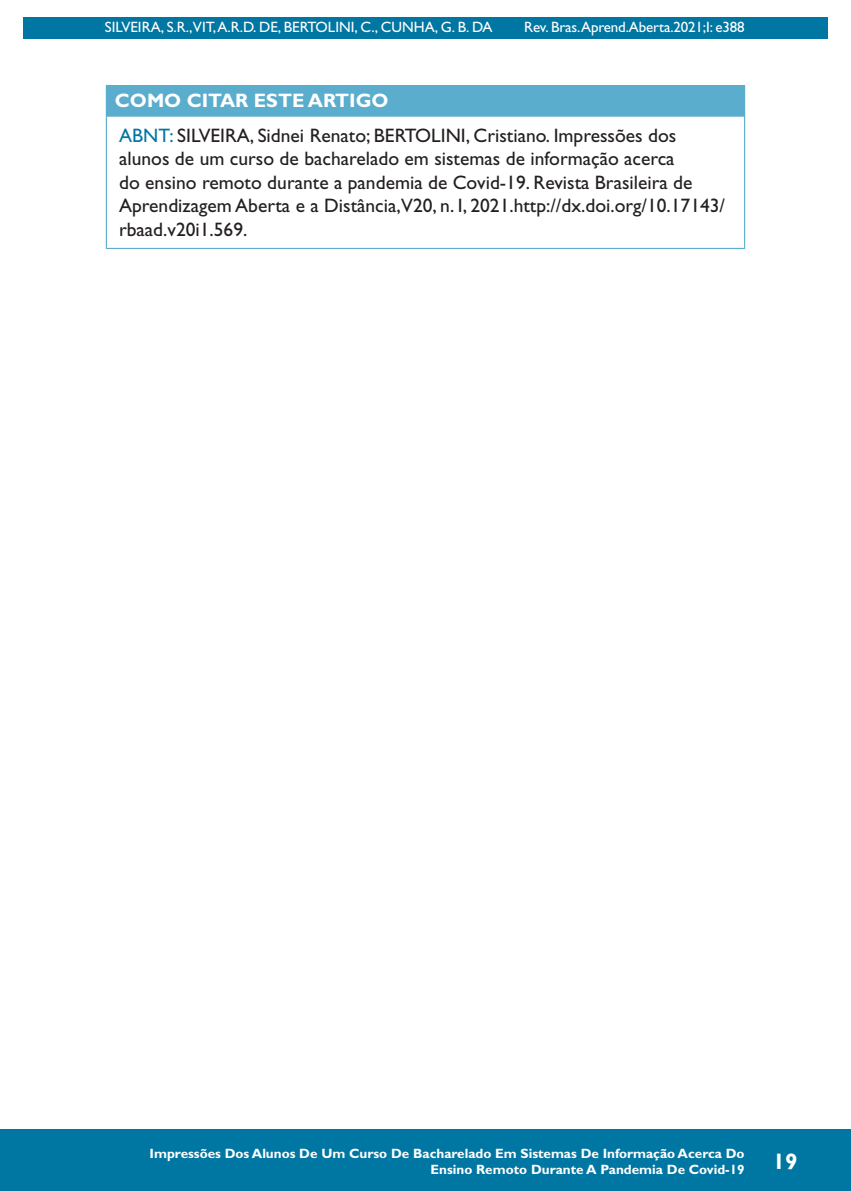
<style>
.page{position:relative;width:851px;height:1191px;background:#fff}
.page>*{position:absolute;margin:0;border:0;box-sizing:border-box;transform-origin:0 0}
.t1{font:700 22.5px "Gill Sans Std";color:#fff}
.Tabela_texto{font:19.5px/23.4px "Gill Sans Std";color:#231f20}
.Tabela_Cabeçalho{font:700 19.5px "Gill Sans Std";color:#fff}
.t2{font:15px "Gill Sans Std";letter-spacing:-.01em;color:#fff}
.t3{font:700 13.5px/16.2px "Gill Sans Std";color:#fff;text-align:right}
.s1{color:#0076a3}
</style>
<div class="page">
<hr style="left:104px;top:0;width:1px;height:467px;background:#0076a3">
<div style="left:23px;top:17px;width:804px;height:21px;background:#0076a3"></div>
<div style="left:0;top:1129px;width:850px;height:62px;background:#0076a3"></div>
<div style="left:106px;top:86px;width:638px;height:30px;background:#5aadcd"></div>
<hr style="left:106px;top:85px;width:639px;height:1px;background:#5aadcd">
<hr style="left:744px;top:86px;width:1px;height:30px;background:#5aadcd">
<hr style="left:107px;top:115px;width:637px;height:2px;background:#5aadcd">
<hr style="left:106px;top:116px;width:1px;height:132px;background:#5aadcd">
<hr style="left:744px;top:116px;width:1px;height:132px;background:#5aadcd">
<hr style="left:106px;top:248px;width:639px;height:1px;background:#5aadcd">
<p class="t2" style="left:105px;top:18px;width:389px">SILVEIRA, S.R.,VIT, A.R.D. DE, BERTOLINI, C., CUNHA, G. B. DA</p>
<p class="t2" style="left:524px;top:18px;width:222px">Rev. Bras.Aprend.Aberta.2021;I: e388</p>
<p class="Tabela_Cabeçalho" style="left:115px;top:89px;width:275px">COMO CITAR ESTE ARTIGO</p>
<p class="Tabela_texto" style="left:119px;top:124px;width:607px"><span class="s1">ABNT:</span> SILVEIRA, Sidnei Renato; BERTOLINI, Cristiano. Impressões dos alunos de um curso de bacharelado em sistemas de informação acerca<br>do ensino remoto durante a pandemia de Covid-19. Revista Brasileira de Aprendizagem Aberta e a Distância,V20, n. I, 2021.http://dx.doi.org/10.17143/ rbaad.v20i1.569.</p>
<p class="t3" style="left:150px;top:1145px;width:596px">Impressões Dos Alunos De Um Curso De Bacharelado Em Sistemas De Informação Acerca Do<br>Ensino Remoto Durante A Pandemia De Covid-19</p>
<p class="t1" style="left:772px;top:1148px;width:26px">19</p>
</div>
